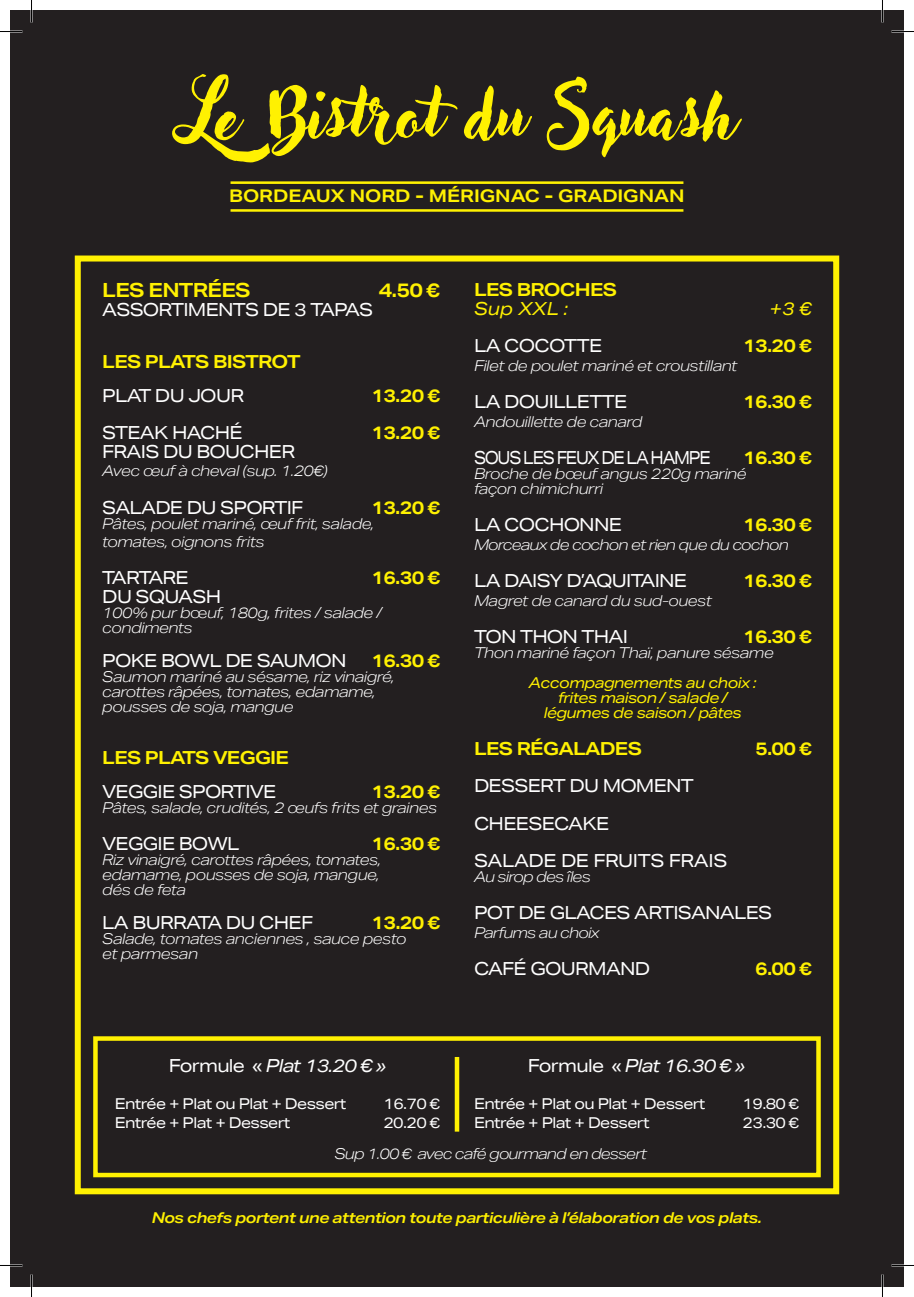
<style>
.page{position:relative;width:914px;height:1297px;background:#fff}
.page>*{position:absolute;margin:0;border:0;box-sizing:border-box;transform-origin:0 0}
.t1{font:700 19.5px "Aktiv Grotesk Ex";letter-spacing:-.04em;color:#fff101}
.t2{font:18px/37.2px "Aktiv Grotesk Ex";letter-spacing:-.04em;color:#fff}
.t3{font:700 18px "Aktiv Grotesk Ex";letter-spacing:-.04em;color:#fff101}
.t4{font:italic 18px "Aktiv Grotesk Ex";letter-spacing:-.04em;color:#fff}
.t5{font:18px "Aktiv Grotesk Ex";letter-spacing:-.08em;color:#fff;scale:.86 1}
.t6{font:italic 18px "Aktiv Grotesk Ex";color:#fff101}
.t7{font:700 17.4px "Aktiv Grotesk Ex";color:#fff101}
.t8{font:italic 300 15px/15px "Aktiv Grotesk Ex";letter-spacing:-.04em;color:#fff}
.t9{font:15px "Aktiv Grotesk Ex";letter-spacing:-.04em;color:#fff}
.t10{font:italic 300 15px "Aktiv Grotesk Ex";letter-spacing:-.06em;color:#fff}
.t11{font:italic 600 15px "Aktiv Grotesk Ex";letter-spacing:-.04em;color:#fff101}
.t12{font:italic 15px/15px "Aktiv Grotesk Ex";letter-spacing:-.04em;color:#fff101;text-align:center}
.s1{font-style:normal}
</style>
<div class="page">
<div style="left:10px;top:10px;width:893px;height:1276px;background:#231f20"></div>
<div style="left:75px;top:255px;width:764px;height:938px;border:6px solid #fff101"></div>
<div style="left:93px;top:1036px;width:727px;height:140px;border:4px solid #fff101"></div>
<div style="left:454px;top:1056px;width:5px;height:75px;background:#fff101"></div>
<svg style="left:172px;top:74px;width:285px;height:88px"></svg>
<svg style="left:464px;top:85px;width:68px;height:56px"></svg>
<svg style="left:546px;top:77px;width:195px;height:80px"></svg>
<hr style="left:230px;top:181px;width:453px;height:3px;background:#fff101">
<hr style="left:230px;top:209px;width:453px;height:3px;background:#fff101">
<hr style="left:0;top:1264px;width:22px;height:2px;background:#fff">
<hr style="left:891px;top:1264px;width:22px;height:2px;background:#fff">
<hr style="left:881px;top:0;width:2px;height:22px;background:#fff">
<hr style="left:881px;top:1274px;width:2px;height:22px;background:#fff">
<svg style="left:0;top:31px;width:22px;height:1px"></svg>
<svg style="left:891px;top:31px;width:22px;height:1px"></svg>
<svg style="left:10px;top:1264px;width:12px;height:1px"></svg>
<svg style="left:891px;top:1264px;width:13px;height:1px"></svg>
<svg style="left:31px;top:0;width:1px;height:22px"></svg>
<svg style="left:31px;top:1274px;width:1px;height:22px"></svg>
<svg style="left:882px;top:0;width:1px;height:22px"></svg>
<svg style="left:882px;top:1274px;width:1px;height:22px"></svg>
<p class="t7" style="left:229px;top:185px;width:457px">BORDEAUX NORD - MÉRIGNAC - GRADIGNAN</p>
<h1 class="t1" style="left:102px;top:278px;width:150px">LES ENTRÉES</h1>
<h1 class="t1" style="left:378px;top:278px;width:63px">4.50 €</h1>
<p class="t2" style="left:102px;top:291px;width:272px">ASSORTIMENTS DE 3 TAPAS</p>
<p class="t3" style="left:102px;top:351px;width:200px">LES PLATS BISTROT</p>
<p class="t2" style="left:102px;top:377px;width:143px">PLAT DU JOUR</p>
<p class="t3" style="left:371px;top:384px;width:70px">13.20 €</p>
<p class="t2" style="left:102px;top:414px;width:142px">STEAK HACHÉ</p>
<p class="t3" style="left:371px;top:421px;width:70px">13.20 €</p>
<p class="t2" style="left:102px;top:432px;width:194px">FRAIS DU BOUCHER</p>
<p class="t8" style="left:102px;top:463px;width:227px">Avec œuf à cheval (sup. 1.20€)</p>
<p class="t2" style="left:102px;top:488px;width:202px">SALADE DU SPORTIF</p>
<p class="t3" style="left:371px;top:496px;width:70px">13.20 €</p>
<p class="t8" style="left:102px;top:514px;width:273px;line-height:18.6px">Pâtes, poulet mariné, œuf frit, salade, tomates, oignons frits</p>
<p class="t2" style="left:102px;top:559px;width:88px">TARTARE</p>
<p class="t3" style="left:371px;top:567px;width:70px">16.30 €</p>
<p class="t2" style="left:102px;top:578px;width:120px">DU SQUASH</p>
<p class="t8" style="left:102px;top:605px;width:281px">100% pur b<span class="s1">œ</span>uf, 180g, frites / salade / condiments</p>
<p class="t2" style="left:102px;top:641px;width:246px">POKE BOWL DE SAUMON</p>
<p class="t3" style="left:371px;top:649px;width:70px">16.30 €</p>
<p class="t8" style="left:102px;top:668px;width:294px">Saumon mariné au sésame, riz vinaigré, carottes râpées, tomates, edamame, pousses de soja, mangue</p>
<p class="t3" style="left:102px;top:746px;width:188px">LES PLATS VEGGIE</p>
<p class="t2" style="left:102px;top:772px;width:176px">VEGGIE SPORTIVE</p>
<p class="t3" style="left:371px;top:780px;width:70px">13.20 €</p>
<p class="t8" style="left:102px;top:799px;width:336px">Pâtes, salade, crudités, 2 œufs frits et graines</p>
<p class="t2" style="left:102px;top:824px;width:139px">VEGGIE BOWL</p>
<p class="t3" style="left:371px;top:832px;width:70px">16.30 €</p>
<p class="t8" style="left:102px;top:851px;width:280px;text-align:justify">Riz vinaigré, carottes râpées, tomates, edamame, pousses de soja, mangue, dés de feta</p>
<p class="t2" style="left:102px;top:903px;width:212px">LA BURRATA DU CHEF</p>
<p class="t3" style="left:371px;top:910px;width:70px">13.20 €</p>
<p class="t8" style="left:102px;top:930px;width:306px">Salade, tomates anciennes , sauce pesto et parmesan</p>
<p class="t4" style="left:169px;top:1054px;width:219px"><span class="s1">Formule «</span> Plat 13.20 € »</p>
<p class="t9" style="left:115px;top:1094px;width:233px">Entrée + Plat ou Plat + Dessert</p>
<p class="t9" style="left:383px;top:1094px;width:58px">16.70 €</p>
<p class="t9" style="left:115px;top:1113px;width:177px">Entrée + Plat + Dessert</p>
<p class="t9" style="left:383px;top:1113px;width:58px">20.20 €</p>
<p class="t3" style="left:474px;top:279px;width:145px">LES BROCHES</p>
<p class="t6" style="left:474px;top:298px;width:96px">Sup XXL :</p>
<p class="t6" style="left:769px;top:298px;width:44px">+3 €</p>
<p class="t2" style="left:474px;top:327px;width:130px">LA COCOTTE</p>
<p class="t3" style="left:743px;top:334px;width:70px">13.20 €</p>
<p class="t8" style="left:474px;top:358px;width:265px">Filet de poulet mariné et croustillant</p>
<p class="t2" style="left:474px;top:383px;width:155px">LA DOUILLETTE</p>
<p class="t3" style="left:743px;top:390px;width:70px">16.30 €</p>
<p class="t8" style="left:474px;top:413px;width:170px">Andouillette de canard</p>
<p class="t5" style="left:474px;top:447px;width:277px">SOUS LES FEUX DE LA HAMPE</p>
<p class="t3" style="left:743px;top:446px;width:70px">16.30 €</p>
<p class="t8" style="left:474px;top:466px;width:274px">Broche de bœuf angus 220g mariné façon chimichurri</p>
<p class="t2" style="left:474px;top:506px;width:149px">LA COCHONNE</p>
<p class="t3" style="left:743px;top:513px;width:70px">16.30 €</p>
<p class="t10" style="left:474px;top:535px;width:316px">Morceaux de cochon et rien que du cochon</p>
<p class="t2" style="left:474px;top:561px;width:215px">LA DAISY D’AQUITAINE</p>
<p class="t3" style="left:743px;top:569px;width:70px">16.30 €</p>
<p class="t8" style="left:474px;top:592px;width:240px">Magret de canard du sud-ouest</p>
<p class="t2" style="left:474px;top:617px;width:155px">TON THON THAI</p>
<p class="t3" style="left:743px;top:625px;width:70px">16.30 €</p>
<p class="t8" style="left:474px;top:644px;width:301px">Thon mariné façon Thaï, panure sésame</p>
<p class="t12" style="left:529px;top:674px;width:229px">Accompagnements au choix : frites maison / salade / légumes de saison / pâtes</p>
<p class="t3" style="left:474px;top:737px;width:169px">LES RÉGALADES</p>
<p class="t3" style="left:755px;top:737px;width:58px">5.00 €</p>
<p class="t2" style="left:474px;top:767px;width:255px">DESSERT DU MOMENT<br>CHEESECAKE<br>SALADE DE FRUITS FRAIS</p>
<p class="t10" style="left:474px;top:867px;width:118px">Au sirop des îles</p>
<p class="t2" style="left:474px;top:893px;width:300px">POT DE GLACES ARTISANALES</p>
<p class="t10" style="left:474px;top:923px;width:127px">Parfums au choix</p>
<p class="t2" style="left:474px;top:949px;width:178px">CAFÉ GOURMAND</p>
<p class="t3" style="left:755px;top:957px;width:58px">6.00 €</p>
<p class="t4" style="left:527px;top:1054px;width:219px"><span class="s1">Formule «</span> Plat 16.30 € »</p>
<p class="t9" style="left:474px;top:1094px;width:233px">Entrée + Plat ou Plat + Dessert</p>
<p class="t9" style="left:742px;top:1094px;width:58px">19.80 €</p>
<p class="t9" style="left:474px;top:1113px;width:177px">Entrée + Plat + Dessert</p>
<p class="t9" style="left:742px;top:1113px;width:58px">23.30 €</p>
<p class="t10" style="left:334px;top:1144px;width:314px">Sup 1.00 € avec café gourmand en dessert</p>
<p class="t11" style="left:152px;top:1208px;width:612px">Nos chefs portent une attention toute particulière à l’élaboration de vos plats.</p>
</div>
